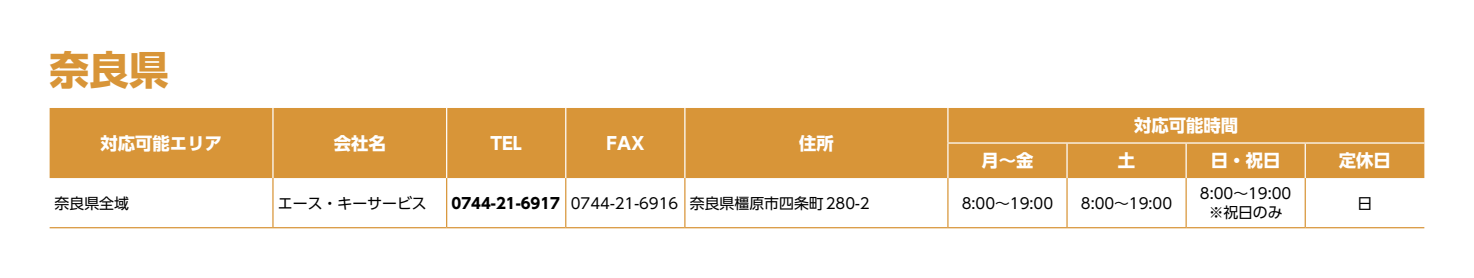
<style>
.page{position:relative;width:1474px;height:278px;background:#fff}
.page>*{position:absolute;margin:0;border:0;box-sizing:border-box;transform-origin:0 0}
.t1{font:700 39.73px "UD Shin Go Pro";color:#d89538}
.表組み_見出し{font:700 17.32px "UD Shin Go Pro";color:#fff}
.表組み_本文{font:14.88px "UD Shin Go Pro";color:#000}
.表組み_対応時間_センター{font:14.88px "UD Shin Go Pro";color:#000}
.表組み_本文-2{font:700 14.88px "UD Shin Go Pro";color:#000}
</style>
<div class="page">
<div style="left:50px;top:108px;width:1374px;height:70px;background:#d89538"></div>
<hr style="left:272px;top:108px;width:1px;height:35px;background:#fff">
<hr style="left:446px;top:108px;width:1px;height:35px;background:#fff">
<hr style="left:565px;top:108px;width:1px;height:35px;background:#fff">
<hr style="left:684px;top:108px;width:1px;height:35px;background:#fff">
<hr style="left:272px;top:143px;width:1px;height:35px;background:#fff">
<hr style="left:446px;top:143px;width:1px;height:35px;background:#fff">
<hr style="left:565px;top:143px;width:1px;height:35px;background:#fff">
<hr style="left:684px;top:143px;width:1px;height:35px;background:#fff">
<hr style="left:947px;top:108px;width:1px;height:34px;background:#fff">
<hr style="left:947px;top:142px;width:120px;height:1px;background:#fff">
<hr style="left:947px;top:143px;width:1px;height:35px;background:#fff">
<hr style="left:1067px;top:142px;width:119px;height:1px;background:#fff">
<hr style="left:1066px;top:143px;width:1px;height:35px;background:#fff">
<hr style="left:1186px;top:142px;width:119px;height:1px;background:#fff">
<hr style="left:1185px;top:143px;width:1px;height:35px;background:#fff">
<hr style="left:1305px;top:142px;width:119px;height:1px;background:#fff">
<hr style="left:1304px;top:143px;width:1px;height:35px;background:#fff">
<hr style="left:272px;top:178px;width:1px;height:49px;background:#d89538">
<hr style="left:446px;top:178px;width:1px;height:49px;background:#d89538">
<hr style="left:565px;top:178px;width:1px;height:49px;background:#d89538">
<hr style="left:684px;top:178px;width:1px;height:49px;background:#d89538">
<hr style="left:947px;top:178px;width:1px;height:49px;background:#d89538">
<hr style="left:1066px;top:178px;width:1px;height:49px;background:#d89538">
<hr style="left:1185px;top:178px;width:1px;height:49px;background:#d89538">
<hr style="left:1304px;top:178px;width:1px;height:49px;background:#d89538">
<hr style="left:50px;top:227px;width:223px;height:1px;background:#d89538">
<hr style="left:273px;top:227px;width:173px;height:1px;background:#d89538">
<hr style="left:446px;top:227px;width:120px;height:1px;background:#d89538">
<hr style="left:566px;top:227px;width:119px;height:1px;background:#d89538">
<hr style="left:685px;top:227px;width:262px;height:1px;background:#d89538">
<hr style="left:947px;top:227px;width:120px;height:1px;background:#d89538">
<hr style="left:1067px;top:227px;width:119px;height:1px;background:#d89538">
<hr style="left:1186px;top:227px;width:119px;height:1px;background:#d89538">
<hr style="left:1305px;top:227px;width:119px;height:1px;background:#d89538">
<p class="t1" style="left:50px;top:37px;width:121px">奈良県</p>
<p class="表組み_見出し" style="left:100px;top:129px;width:123px">対応可能エリア</p>
<p class="表組み_見出し" style="left:334px;top:129px;width:54px">会社名</p>
<p class="表組み_見出し" style="left:490px;top:129px;width:33px">TEL</p>
<p class="表組み_見出し" style="left:606px;top:129px;width:39px">FAX</p>
<p class="表組み_見出し" style="left:799px;top:129px;width:36px">住所</p>
<p class="表組み_見出し" style="left:1134px;top:111px;width:106px">対応可能時間</p>
<p class="表組み_見出し" style="left:981px;top:146px;width:54px">月～金</p>
<p class="表組み_見出し" style="left:1117px;top:146px;width:19px">土</p>
<p class="表組み_見出し" style="left:1210px;top:146px;width:71px">日・祝日</p>
<p class="表組み_見出し" style="left:1338px;top:146px;width:54px">定休日</p>
<p class="表組み_本文" style="left:55px;top:191px;width:76px">奈良県全域</p>
<p class="表組み_本文" style="left:278px;top:191px;width:150px">エース・キーサービス</p>
<p class="表組み_本文-2" style="left:451px;top:191px;width:110px">0744-21-6917</p>
<p class="表組み_本文" style="left:570px;top:191px;width:109px">0744-21-6916</p>
<p class="表組み_本文" style="left:690px;top:191px;width:181px">奈良県橿原市四条町280-2</p>
<p class="表組み_対応時間_センター" style="left:961px;top:191px;width:93px">8:00～19:00</p>
<p class="表組み_対応時間_センター" style="left:1080px;top:191px;width:93px">8:00～19:00</p>
<p class="表組み_対応時間_センター" style="left:1199px;top:181px;width:93px">8:00～19:00</p>
<p class="表組み_対応時間_センター" style="left:1208px;top:201px;width:76px">※祝日のみ</p>
<p class="表組み_対応時間_センター" style="left:1357px;top:191px;width:16px">日</p>
</div>
